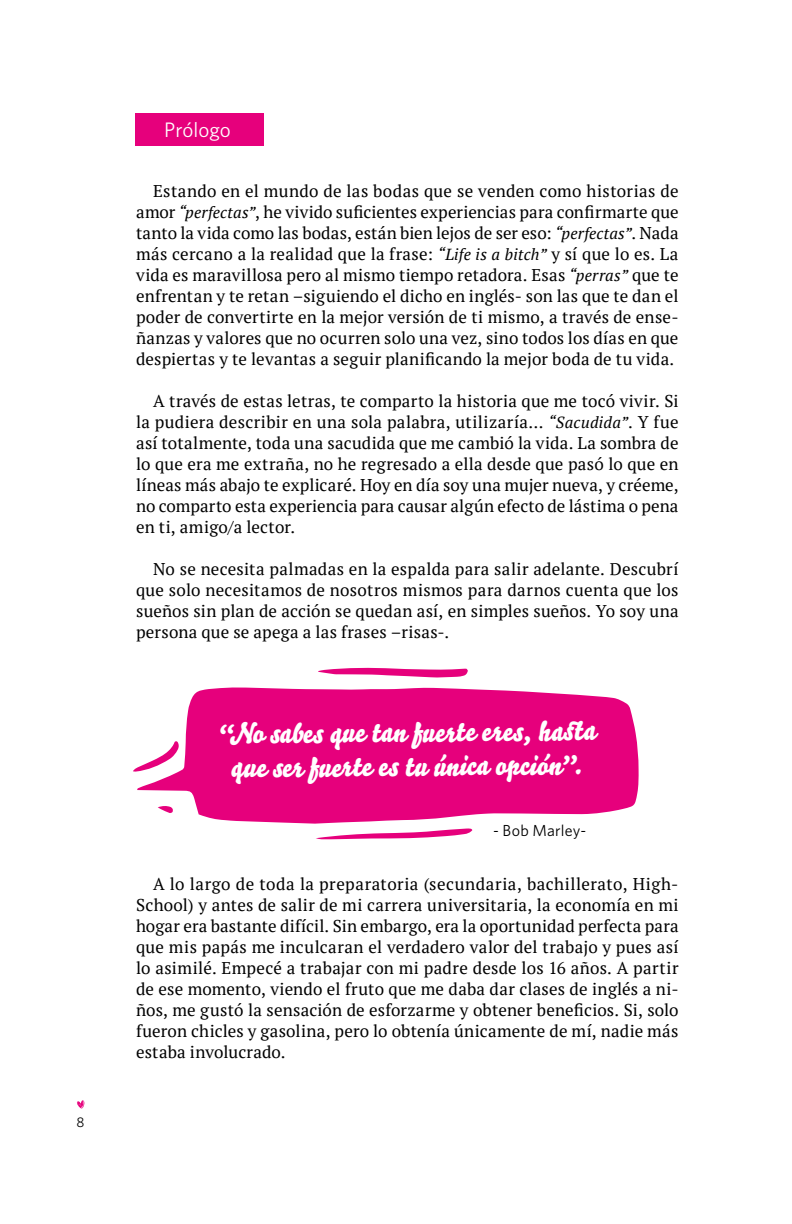
<style>
.page{position:relative;width:792px;height:1224px;background:#fff}
.page>*{position:absolute;margin:0;border:0;box-sizing:border-box;transform-origin:0 0}
.t1{font:28px/33.8px "Bello Pro";color:#fff;text-align:center}
.t2{font:21px "Whitney HTF";color:#fff}
.t3{font:17px/21px "PT Serif";letter-spacing:.01em;color:#000;text-align:justify}
.t4{font:16px "Whitney HTF";letter-spacing:.015em;color:#000}
.t5{font:14px "Whitney HTF";color:#000}
.s1{font-style:italic;font-size:16px}
</style>
<div class="page">
<svg style="left:77px;top:1100px;width:7px;height:9px"></svg>
<svg style="left:318px;top:667px;width:150px;height:11px"></svg>
<svg style="left:316px;top:828px;width:156px;height:11px"></svg>
<svg style="left:133px;top:767px;width:4px;height:5px"></svg>
<svg style="left:137px;top:687px;width:502px;height:137px;fill:#e6007c"></svg>
<div style="left:136px;top:113px;width:128px;height:33px;background:#e6007c"></div>
<p class="t5" style="left:77px;top:1113px;width:9px">8</p>
<p class="t2" style="left:164px;top:118px;width:68px">Prólogo</p>
<p class="t3" style="left:136px;top:181px;width:544px;text-indent:17px">Estando en el mundo de las bodas que se venden como historias de amor <span class="s1">“perfectas”</span>, he vivido suficientes experiencias para confirmarte que tanto la vida como las bodas, están bien lejos de ser eso: <span class="s1">“perfectas”</span>. Nada más cercano a la realidad que la frase: <span class="s1">“Life is a bitch”</span> y sí que lo es. La vida es maravillosa pero al mismo tiempo retadora. Esas <span class="s1">“perras”</span> que te enfrentan y te retan –siguiendo el dicho en inglés- son las que te dan el poder de convertirte en la mejor versión de ti mismo, a través de ense&shy;ñanzas y valores que no ocurren solo una vez, sino todos los días en que despiertas y te levantas a seguir planificando la mejor boda de tu vida.</p>
<p class="t3" style="left:136px;top:391px;width:544px;text-indent:17px">A través de estas letras, te comparto la historia que me tocó vivir. Si la pudiera describir en una sola palabra, utilizaría… <span class="s1">“Sacudida”</span>. Y fue así totalmente, toda una sacudida que me cambió la vida. La sombra de lo que era me extraña, no he regresado a ella desde que pasó lo que en líneas más abajo te explicaré. Hoy en día soy una mujer nueva, y créeme, no comparto esta experiencia para causar algún efecto de lástima o pena en ti, amigo/a lector.</p>
<p class="t3" style="left:136px;top:559px;width:544px;text-indent:17px">No se necesita palmadas en la espalda para salir adelante. Descubrí que solo necesitamos de nosotros mismos para darnos cuenta que los sueños sin plan de acción se quedan así, en simples sueños. Yo soy una persona que se apega a las frases –risas-.</p>
<h1 class="t1" style="left:217px;top:718px;width:380px;rotate:-1deg">“No sabes que tan fuerte eres, hast a que ser fuerte es tu única opción”.</h1>
<p class="t4" style="left:493px;top:821px;width:95px">- Bob Marley-</p>
<p class="t3" style="left:136px;top:874px;width:544px;text-indent:17px">A lo largo de toda la preparatoria (secundaria, bachillerato, High-School) y antes de salir de mi carrera universitaria, la economía en mi hogar era bastante difícil. Sin embargo, era la oportunidad perfecta para que mis papás me inculcaran el verdadero valor del trabajo y pues así lo asimilé. Empecé a trabajar con mi padre desde los 16 años. A partir de ese momento, viendo el fruto que me daba dar clases de inglés a ni&shy;ños, me gustó la sensación de esforzarme y obtener beneficios. Si, solo fueron chicles y gasolina, pero lo obtenía únicamente de mí, nadie más estaba involucrado.</p>
</div>
